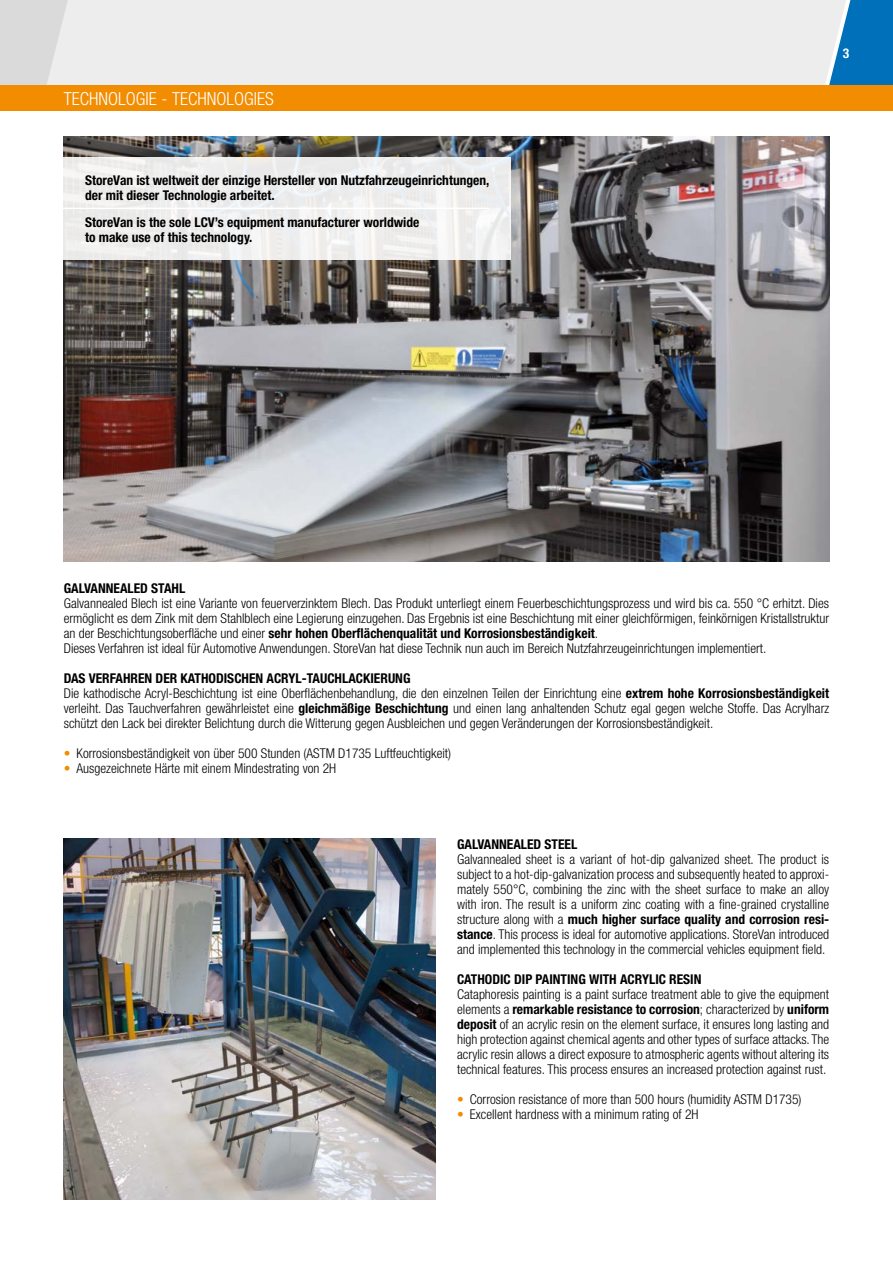
<style>
.page{position:relative;width:893px;height:1263px;background:#fff}
.page>*{position:absolute;margin:0;border:0;box-sizing:border-box;transform-origin:0 0}
.t1{font:300 condensed 18px "Helvetica Neue";color:#fff}
.t2{font:300 condensed 13.5px/15px "Helvetica Neue";color:#000}
.t3{font:700 condensed 13.5px/15px "Helvetica Neue";color:#000}
.t4{font:700 condensed 13.5px "Helvetica Neue";color:#fff}
.s1{font-weight:700}
.s2{color:#f28c00}
</style>
<div class="page">
<div style="left:71px;top:0;width:758px;height:85px;background:#ededed"></div>
<svg style="left:829px;top:0;width:64px;height:85px;background:#2986c3"></svg>
<div style="left:0;top:85px;width:893px;height:26px;background:#f28c00"></div>
<svg style="left:0;top:0;width:71px;height:85px;background:#ddd"></svg>
<img style="left:64px;top:136px;width:765px;height:425px">
<img style="left:64px;top:838px;width:372px;height:361px">
<div style="left:0;top:157px;width:510px;height:102px;background:linear-gradient(to right,#f6f5f5,#ececed)"></div>
<hr style="left:0;top:208px;width:489px;height:1px;background:#fff">
<h1 class="t1" style="left:64px;top:88px;width:212px">TECHNOLOGIE - TECHNOLOGIES</h1>
<p class="t3" style="left:85px;top:172px;width:406px">StoreVan ist weltweit der einzige Hersteller von Nutzfahrzeugeinrichtungen, der mit dieser Technologie arbeitet.</p>
<p class="t3" style="left:85px;top:215px;width:336px">StoreVan is the sole LCV’s equipment manufacturer worldwide to make use of this technology.</p>
<p class="t4" style="left:843px;top:45px;width:8px">3</p>
<p class="t3" style="left:64px;top:581px;width:123px">GALVANNEALED STAHL</p>
<p class="t2" style="left:64px;top:596px;width:767px">Galvannealed Blech ist eine Variante von feuerverzinktem Blech. Das Produkt unterliegt einem Feuerbeschichtungsprozess und wird bis ca. 550 °C erhitzt. Dies ermöglicht es dem Zink mit dem Stahlblech eine Legierung einzugehen. Das Ergebnis ist eine Beschichtung mit einer gleichförmigen, feinkörnigen Kristallstruktur an der Beschichtungsoberfläche und einer <span class="s1">sehr hohen Oberflächenqualität und Korrosionsbeständigkeit</span>.<br>Dieses Verfahren ist ideal für Automotive Anwendungen. StoreVan hat diese Technik nun auch im Bereich Nutzfahrzeugeinrichtungen implementiert.</p>
<p class="t2" style="left:64px;top:671px;width:767px"><span class="s1">DAS VERFAHREN DER KATHODISCHEN ACRYL-TAUCHLACKIERUNG<br></span>Die kathodische Acryl-Beschichtung ist eine Oberflächenbehandlung, die den einzelnen Teilen der Einrichtung eine <span class="s1">extrem hohe Korrosionsbeständigkeit </span>verleiht. Das Tauchverfahren gewährleistet eine <span class="s1">gleichmäßige Beschichtung</span> und einen lang anhaltenden Schutz egal gegen welche Stoffe. Das Acrylharz schützt den Lack bei direkter Belichtung durch die Witterung gegen Ausbleichen und gegen Veränderungen der Korrosionsbeständigkeit.</p>
<p class="t2" style="left:64px;top:746px;width:389px"><span class="s2">•</span> Korrosionsbeständigkeit von über 500 Stunden (ASTM D1735 Luftfeuchtigkeit)</p>
<p class="t2" style="left:64px;top:761px;width:274px"><span class="s2">•</span> Ausgezeichnete Härte mit einem Mindestrating von 2H</p>
<p class="t3" style="left:457px;top:836px;width:122px">GALVANNEALED STEEL</p>
<p class="t2" style="left:457px;top:851px;width:374px;text-align:justify">Galvannealed sheet is a variant of hot-dip galvanized sheet. The product is subject to a hot-dip-galvanization process and subsequently heated to approxi&shy;mately 550°C, combining the zinc with the sheet surface to make an alloy with iron. The result is a uniform zinc coating with a fine-grained crystalline structure along with a <span class="s1">much higher surface quality and corrosion resi&shy;stance</span>. This process is ideal for automotive applications. StoreVan introduced and implemented this technology in the commercial vehicles equipment field.</p>
<p class="t3" style="left:457px;top:971px;width:246px">CATHODIC DIP PAINTING WITH ACRYLIC RESIN</p>
<p class="t2" style="left:457px;top:986px;width:374px;text-align:justify">Cataphoresis painting is a paint surface treatment able to give the equipment elements a <span class="s1">remarkable resistance to corrosion</span>; characterized by <span class="s1">uniform deposit</span> of an acrylic resin on the element surface, it ensures long lasting and high protection against chemical agents and other types of surface attacks. The acrylic resin allows a direct exposure to atmospheric agents without altering its technical features. This process ensures an increased protection against rust.</p>
<p class="t2" style="left:457px;top:1091px;width:346px"><span class="s2">•</span> Corrosion resistance of more than 500 hours (humidity ASTM D1735)</p>
<p class="t2" style="left:457px;top:1106px;width:243px"><span class="s2">•</span> Excellent hardness with a minimum rating of 2H</p>
</div>
